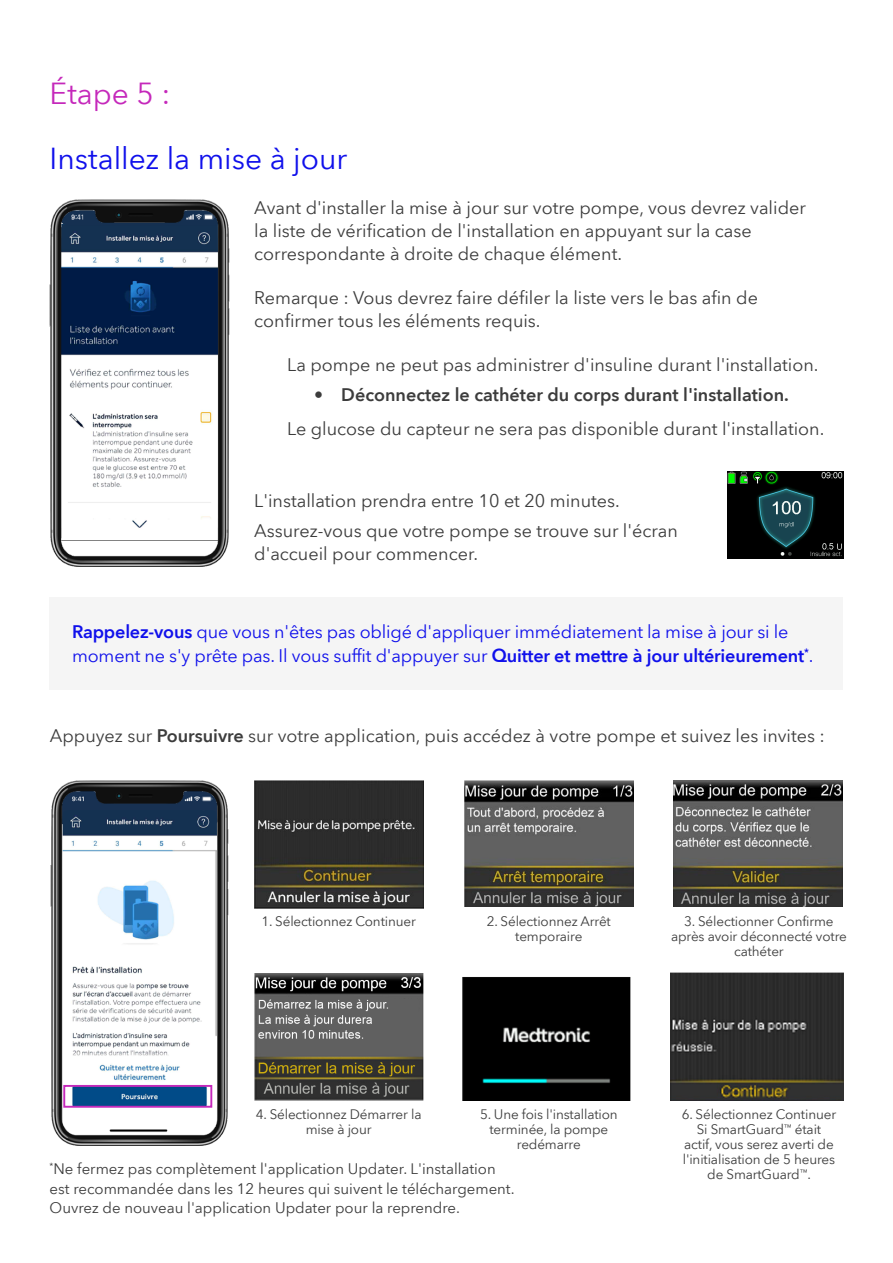
<style>
.page{position:relative;width:893px;height:1263px;background:#fff}
.page>*{position:absolute;margin:0;border:0;box-sizing:border-box;transform-origin:0 0}
.t1{font:30px "Avenir Next World";color:#1010eb}
.t2{font:30px "Avenir Next World";color:#c529bb}
.t3{font:18px/23.4px "Avenir Next World";color:#3c3c3c}
.t4{font:18px/23.4px "Avenir Next World";letter-spacing:-.01em;color:#1010eb}
.t5{font:15px/19.5px "Avenir Next World";color:#3c3c3c}
.t6{font:13.5px/15px "Avenir Next World";letter-spacing:-.01em;color:#3c3c3c;text-align:center}
.s1{font-weight:600}
</style>
<div class="page">
<img style="left:50px;top:200px;width:179px;height:366px">
<div style="left:50px;top:597px;width:793px;height:93px;background:#f5f5f5"></div>
<img style="left:50px;top:781px;width:179px;height:364px">
<div style="left:63px;top:1085px;width:149px;height:23px;border:2px solid #c529bb"></div>
<img style="left:254px;top:781px;width:169px;height:127px">
<img style="left:464px;top:781px;width:169px;height:126px">
<img style="left:673px;top:781px;width:170px;height:126px">
<img style="left:255px;top:974px;width:168px;height:126px">
<img style="left:462px;top:977px;width:168px;height:123px">
<img style="left:670px;top:972px;width:173px;height:128px">
<img style="left:727px;top:472px;width:116px;height:86px">
<h1 class="t2" style="left:50px;top:70px;width:122px">Étape 5 :</h1>
<h1 class="t1" style="left:50px;top:135px;width:299px">Installez la mise à jour</h1>
<p class="t3" style="left:254px;top:196px;width:553px">Avant d'installer la mise à jour sur votre pompe, vous devrez valider la liste de vérification de l'installation en appuyant sur la case correspondante à droite de chaque élément.</p>
<p class="t3" style="left:254px;top:286px;width:505px">Remarque : Vous devrez faire défiler la liste vers le bas afin de confirmer tous les éléments requis.</p>
<p class="t3" style="left:287px;top:353px;width:533px">La pompe ne peut pas administrer d'insuline durant l'installation.</p>
<p class="t3" style="left:287px;top:378px;width:539px;line-height:33.5px;text-align:center">• <span class="s1">Déconnectez le cathéter du corps durant l'installation.<br></span>Le glucose du capteur ne sera pas disponible durant l'installation.</p>
<p class="t3" style="left:254px;top:486px;width:425px;line-height:30.2px">L'installation prendra entre 10 et 20 minutes.<br>Assurez-vous que votre pompe se trouve sur l'écran</p>
<p class="t3" style="left:254px;top:543px;width:226px">d'accueil pour commencer.</p>
<p class="t4" style="left:72px;top:621px;width:743px"><span class="s1">Rappelez-vous</span> que vous n'êtes pas obligé d'appliquer immédiatement la mise à jour si le moment ne s'y prête pas. Il vous suffit d'appuyer sur <span class="s1">Quitter et mettre à jour ultérieurement</span><sup>*</sup>.</p>
<p class="t3" style="left:50px;top:724px;width:777px">Appuyez sur <span class="s1">Poursuivre</span> sur votre application, puis accédez à votre pompe et suivez les invites :</p>
<p class="t6" style="left:261px;top:914px;width:156px">1. Sélectionnez Continuer</p>
<p class="t6" style="left:487px;top:914px;width:126px">2. Sélectionnez Arrêt temporaire</p>
<p class="t6" style="left:671px;top:914px;width:177px">3. Sélectionner Confirme après avoir déconnecté votre cathéter</p>
<p class="t6" style="left:256px;top:1107px;width:167px">4. Sélectionnez Démarrer la mise à jour</p>
<p class="t6" style="left:480px;top:1107px;width:139px">5. Une fois l'installation terminée, la pompe redémarre</p>
<p class="t5" style="left:50px;top:1159px;width:466px"><sup>*</sup>Ne fermez pas complètement l'application Updater. L'installation est recommandée dans les 12 heures qui suivent le téléchargement.<br>Ouvrez de nouveau l'application Updater pour la reprendre.</p>
<p class="t6" style="left:682px;top:1107px;width:156px">6. Sélectionnez Continuer<br>Si SmartGuard<sup>™</sup> était actif, vous serez averti de l'initialisation de 5 heures de SmartGuard<sup>™</sup>.</p>
</div>
